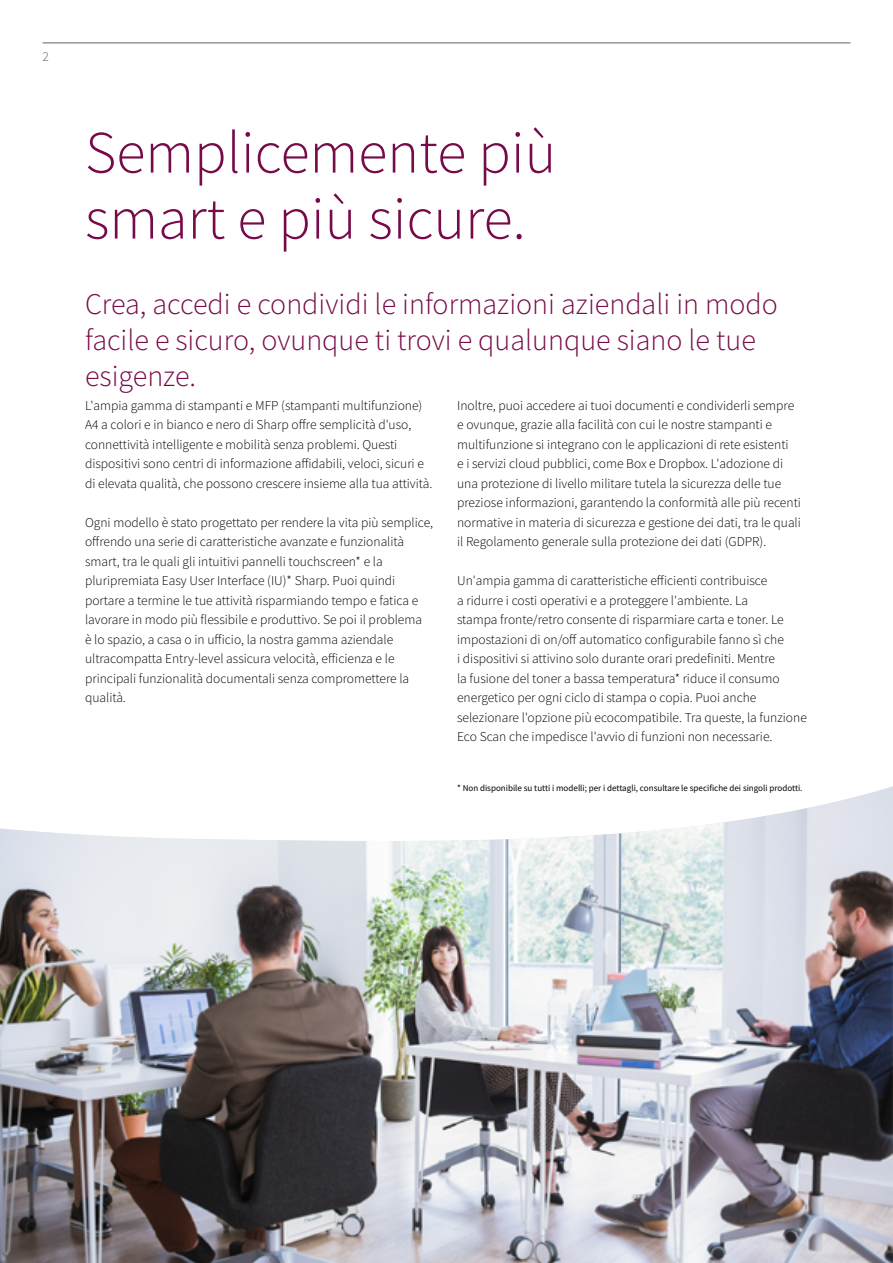
<style>
.page{position:relative;width:893px;height:1263px;background:#fff}
.page>*{position:absolute;margin:0;border:0;box-sizing:border-box;transform-origin:0 0}
.t1{font:300 60px/66px "Source Sans Pro";color:#770a48}
.t2{font:300 30px/36px "Source Sans Pro";color:#770a48}
.t3{font:300 13.5px/19.5px "Source Sans Pro";color:#000}
.t4{font:300 13.5px "Source Sans Pro";color:#646363}
.t5{font:9px "Source Sans Pro";color:#000}
</style>
<div class="page">
<hr style="left:43px;top:43px;width:807px;height:1px;background:#646363">
<img style="left:0;top:786px;width:893px;height:477px">
<p class="t4" style="left:43px;top:48px;width:8px">2</p>
<h1 class="t1" style="left:85px;top:120px;width:473px">Semplicemente più smart e più sicure.</h1>
<h2 class="t2" style="left:85px;top:286px;width:694px">Crea, accedi e condividi le informazioni aziendali in modo facile e sicuro, ovunque ti trovi e qualunque siano le tue esigenze.</h2>
<p class="t3" style="left:85px;top:396px;width:349px">L'ampia gamma di stampanti e MFP (stampanti multifunzione)<br>A4 a colori e in bianco e nero di Sharp offre semplicità d'uso, connettività intelligente e mobilità senza problemi. Questi dispositivi sono centri di informazione affidabili, veloci, sicuri e di elevata qualità, che possono crescere insieme alla tua attività.</p>
<p class="t3" style="left:85px;top:513px;width:350px">Ogni modello è stato progettato per rendere la vita più semplice, offrendo una serie di caratteristiche avanzate e funzionalità smart, tra le quali gli intuitivi pannelli touchscreen* e la pluripremiata Easy User Interface (IU)* Sharp. Puoi quindi portare a termine le tue attività risparmiando tempo e fatica e lavorare in modo più flessibile e produttivo. Se poi il problema<br>è lo spazio, a casa o in ufficio, la nostra gamma aziendale ultracompatta Entry-level assicura velocità, efficienza e le principali funzionalità documentali senza compromettere la qualità.</p>
<p class="t3" style="left:457px;top:396px;width:345px">Inoltre, puoi accedere ai tuoi documenti e condividerli sempre e ovunque, grazie alla facilità con cui le nostre stampanti e multifunzione si integrano con le applicazioni di rete esistenti<br>e i servizi cloud pubblici, come Box e Dropbox. L'adozione di una protezione di livello militare tutela la sicurezza delle tue preziose informazioni, garantendo la conformità alle più recenti normative in materia di sicurezza e gestione dei dati, tra le quali il Regolamento generale sulla protezione dei dati (GDPR).</p>
<p class="t3" style="left:457px;top:571px;width:351px">Un'ampia gamma di caratteristiche efficienti contribuisce<br>a ridurre i costi operativi e a proteggere l'ambiente. La<br>stampa fronte/retro consente di risparmiare carta e toner. Le impostazioni di on/off automatico configurabile fanno sì che<br>i dispositivi si attivino solo durante orari predefiniti. Mentre<br>la fusione del toner a bassa temperatura* riduce il consumo energetico per ogni ciclo di stampa o copia. Puoi anche selezionare l'opzione più ecocompatibile. Tra queste, la funzione Eco Scan che impedisce l'avvio di funzioni non necessarie.</p>
<p class="t5" style="left:457px;top:782px;width:347px">* Non disponibile su tutti i modelli; per i dettagli, consultare le specifiche dei singoli prodotti.</p>
</div>
